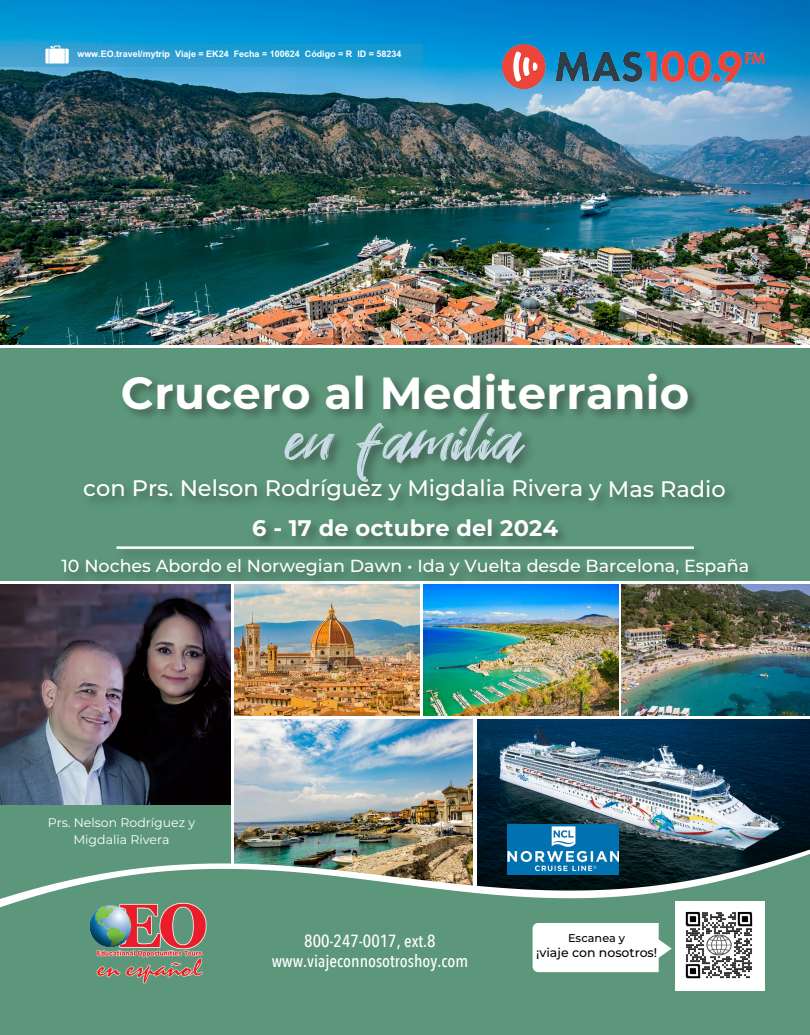
<style>
.page{position:relative;width:810px;height:1035px;background:#fff}
.page>*{position:absolute;margin:0;border:0;box-sizing:border-box;transform-origin:0 0}
.t1{font:75px "Great Sejagad";color:#c8dbe5}
.t2{font:700 45px "Montserrat";letter-spacing:.01em;color:#fff}
.t3{font:500 22.5px "Montserrat";color:#fff}
.t4{font:700 22.5px "Montserrat";letter-spacing:.01em;color:#fff}
.t5{font:500 17.5px "Montserrat";color:#fff}
.t6{font:500 17.5px/20px "Avenir Next Condensed";color:#fff;text-align:center}
.t7{font:700 13.75px "Browallia New";color:#fff}
.t8{font:12.5px/17.5px "Montserrat";color:#fff;text-align:center}
.t9{font:500 12.5px "Montserrat";color:#000}
.t10{font:500 11.25px "Montserrat";letter-spacing:.005em;color:#000}
</style>
<div class="page">
<img style="left:235px;top:720px;width:237px;height:130px">
<img style="left:477px;top:720px;width:333px;height:130px">
<img style="left:622px;top:584px;width:188px;height:131px">
<img style="left:235px;top:589px;width:185px;height:126px">
<img style="left:424px;top:589px;width:195px;height:126px">
<img style="left:0;top:0;width:810px;height:345px">
<svg style="left:0;top:44px;width:423px;height:23px;background:#2a9dd1"></svg>
<div style="left:0;top:348px;width:810px;height:233px;background:#5c977b"></div>
<img style="left:46px;top:46px;width:22px;height:18px">
<div style="left:281px;top:410px;width:257px;height:86px;background:#231f20;opacity:.45"></div>
<div style="left:251px;top:517px;width:320px;height:32px;background:#231f20;opacity:.45"></div>
<div style="left:120px;top:371px;width:581px;height:51px;background:#231f20;opacity:.45"></div>
<div style="left:59px;top:556px;width:702px;height:33px;background:#231f20;opacity:.45"></div>
<div style="left:82px;top:477px;width:657px;height:37px;background:#231f20;opacity:.45"></div>
<div style="left:114px;top:544px;width:593px;height:18px;background:#578d73"></div>
<hr style="left:116px;top:546px;width:578px;height:3px;background:#fff">
<img style="left:1px;top:584px;width:229px;height:221px">
<div style="left:0;top:805px;width:230px;height:109px;background:#5c977b"></div>
<img style="left:230px;top:850px;width:579px;height:4px">
<svg style="left:0;top:854px;width:810px;height:181px;background:#61947b"></svg>
<img style="left:676px;top:902px;width:89px;height:88px">
<img style="left:84px;top:897px;width:130px;height:91px">
<svg style="left:533px;top:923px;width:139px;height:49px"></svg>
<img style="left:503px;top:45px;width:262px;height:43px">
<img style="left:508px;top:825px;width:111px;height:50px">
<p class="t7" style="left:77px;top:45px;width:326px">www.EO.travel/mytrip Viaje = EK24 Fecha = 100624 Código = R ID = 58234</p>
<h2 class="t2" style="left:121px;top:360px;width:570px">Crucero al Mediterranio</h2>
<h1 class="t1" style="left:287px;top:398px;width:238px">en familia</h1>
<p class="t4" style="left:252px;top:512px;width:307px">6 - 17 de octubre del 2024</p>
<p class="t3" style="left:83px;top:473px;width:644px">con Prs. Nelson Rodríguez y Migdalia Rivera y Mas Radio</p>
<p class="t5" style="left:62px;top:554px;width:689px">10 Noches Abordo el Norwegian Dawn • Ida y Vuelta desde Barcelona, España</p>
<p class="t8" style="left:48px;top:813px;width:149px">Prs. Nelson Rodríguez y<br>Migdalia Rivera</p>
<p class="t6" style="left:272px;top:931px;width:198px">800-247-0017, ext.8 www.viajeconnosotroshoy.com</p>
<p class="t10" style="left:568px;top:930px;width:59px">Escanea y</p>
<p class="t9" style="left:536px;top:944px;width:123px">¡viaje con nosotros!</p>
</div>
